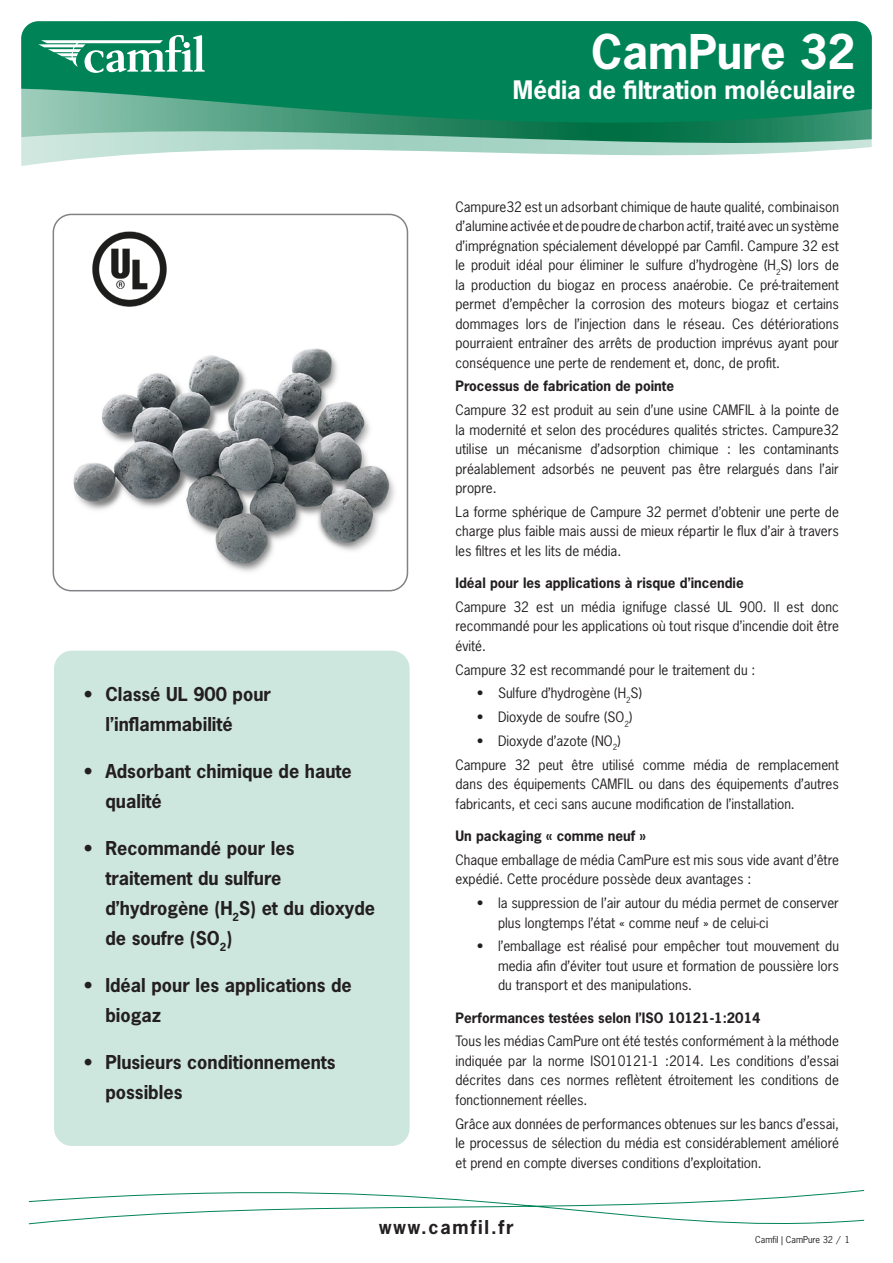
<style>
.page{position:relative;width:893px;height:1263px;background:#fff}
.page>*{position:absolute;margin:0;border:0;box-sizing:border-box;transform-origin:0 0}
.t1{font:700 45px "News Gothic Std";color:#fff}
.t2{font:700 24px "News Gothic Std";color:#fff}
.t3{font:700 18px/30px "News Gothic Std";color:#231f20}
.t4{font:700 18px "News Gothic Std";letter-spacing:.1em;color:#231f20}
.t5{font:13.5px/19.5px "News Gothic Std";color:#231f20;text-align:justify}
.t6{font:700 13.5px "News Gothic Std";color:#231f20}
.t7{font:9px "News Gothic Std";color:#231f20}
</style>
<div class="page">
<svg style="left:21px;top:21px;width:851px;height:145px;background:#3a9d7b"></svg>
<svg style="left:38px;top:35px;width:167px;height:38px"></svg>
<svg style="left:28px;top:1190px;width:837px;height:35px"></svg>
<img style="left:52px;top:309px;width:357px;height:273px">
<div style="left:53px;top:214px;width:355px;height:377px;border:2px solid #808285;border-radius:18px"></div>
<div style="left:54px;top:651px;width:356px;height:495px;background:#cde6de;border-radius:18px"></div>
<img style="left:84px;top:231px;width:91px;height:83px">
<p class="t3" style="left:105px;top:679px;width:167px;text-indent:-21px">• Classé UL 900 pour l’inflammabilité</p>
<p class="t3" style="left:105px;top:756px;width:248px;text-indent:-21px">• Adsorbant chimique de haute qualité</p>
<p class="t3" style="left:105px;top:833px;width:271px;text-indent:-21px">• Recommandé pour les traitement du sulfure d’hydrogène (H<sub>2</sub>S) et du dioxyde de soufre (SO<sub>2</sub>)</p>
<p class="t3" style="left:105px;top:970px;width:248px;text-indent:-21px">• Idéal pour les applications de biogaz</p>
<p class="t3" style="left:105px;top:1047px;width:232px;text-indent:-21px">• Plusieurs conditionnements possibles</p>
<h1 class="t1" style="left:591px;top:22px;width:266px">CamPure 32</h1>
<h2 class="t2" style="left:513px;top:74px;width:344px">Média de filtration moléculaire</h2>
<p class="t5" style="left:455px;top:197px;width:385px">Campure32 est un adsorbant chimique de haute qualité, combinaison d’alumine activée et de poudre de charbon actif, traité avec un système d’imprégnation spécialement développé par Camfil. Campure 32 est le produit idéal pour éliminer le sulfure d’hydrogène (H<sub>2</sub>S) lors de la production du biogaz en process anaérobie. Ce pré-traitement permet d’empêcher la corrosion des moteurs biogaz et certains dommages lors de l’injection dans le réseau. Ces détériorations pourraient entraîner des arrêts de production imprévus ayant pour conséquence une perte de rendement et, donc, de profit.</p>
<p class="t6" style="left:455px;top:377px;width:220px">Processus de fabrication de pointe</p>
<p class="t5" style="left:455px;top:400px;width:385px">Campure 32 est produit au sein d’une usine CAMFIL à la pointe de la modernité et selon des procédures qualités strictes. Campure32 utilise un mécanisme d’adsorption chimique : les contaminants préalablement adsorbés ne peuvent pas être relargués dans l’air propre.</p>
<p class="t5" style="left:455px;top:502px;width:385px">La forme sphérique de Campure 32 permet d’obtenir une perte de charge plus faible mais aussi de mieux répartir le flux d’air à travers les filtres et les lits de média.</p>
<p class="t6" style="left:455px;top:574px;width:290px">Idéal pour les applications à risque d’incendie</p>
<p class="t5" style="left:455px;top:597px;width:385px">Campure 32 est un média ignifuge classé UL 900. Il est donc recommandé pour les applications où tout risque d’incendie doit être évité.</p>
<p class="t5" style="left:455px;top:660px;width:301px">Campure 32 est recommandé pour le traitement du :</p>
<p class="t5" style="left:477px;top:683px;width:167px">• Sulfure d’hydrogène (H<sub>2</sub>S)</p>
<p class="t5" style="left:477px;top:707px;width:157px">• Dioxyde de soufre (SO<sub>2</sub>)</p>
<p class="t5" style="left:477px;top:731px;width:145px">• Dioxyde d’azote (NO<sub>2</sub>)</p>
<p class="t5" style="left:455px;top:755px;width:385px">Campure 32 peut être utilisé comme média de remplacement dans des équipements CAMFIL ou dans des équipements d’autres fabricants, et ceci sans aucune modification de l’installation.</p>
<p class="t6" style="left:455px;top:827px;width:192px">Un packaging « comme neuf »</p>
<p class="t5" style="left:455px;top:850px;width:385px">Chaque emballage de média CamPure est mis sous vide avant d’être expédié. Cette procédure possède deux avantages :</p>
<p class="t5" style="left:498px;top:893px;width:342px;text-indent:-21px">• la suppression de l’air autour du média permet de conserver plus longtemps l’état « comme neuf » de celui-ci</p>
<p class="t5" style="left:498px;top:936px;width:342px;text-indent:-21px">• l’emballage est réalisé pour empêcher tout mouvement du media afin d’éviter tout usure et formation de poussière lors du transport et des manipulations.</p>
<p class="t6" style="left:455px;top:1008px;width:306px">Performances testées selon l’ISO 10121-1:2014</p>
<p class="t5" style="left:455px;top:1031px;width:385px">Tous les médias CamPure ont été testés conformément à la méthode indiquée par la norme ISO10121-1 :2014. Les conditions d’essai décrites dans ces normes reflètent étroitement les conditions de fonctionnement réelles.</p>
<p class="t5" style="left:455px;top:1113px;width:385px">Grâce aux données de performances obtenues sur les bancs d’essai, le processus de sélection du média est considérablement amélioré et prend en compte diverses conditions d’exploitation.</p>
<h3 class="t4" style="left:379px;top:1215px;width:136px">www.camfil.fr</h3>
<p class="t7" style="left:755px;top:1233px;width:96px">Camfil | CamPure 32 / 1</p>
</div>
